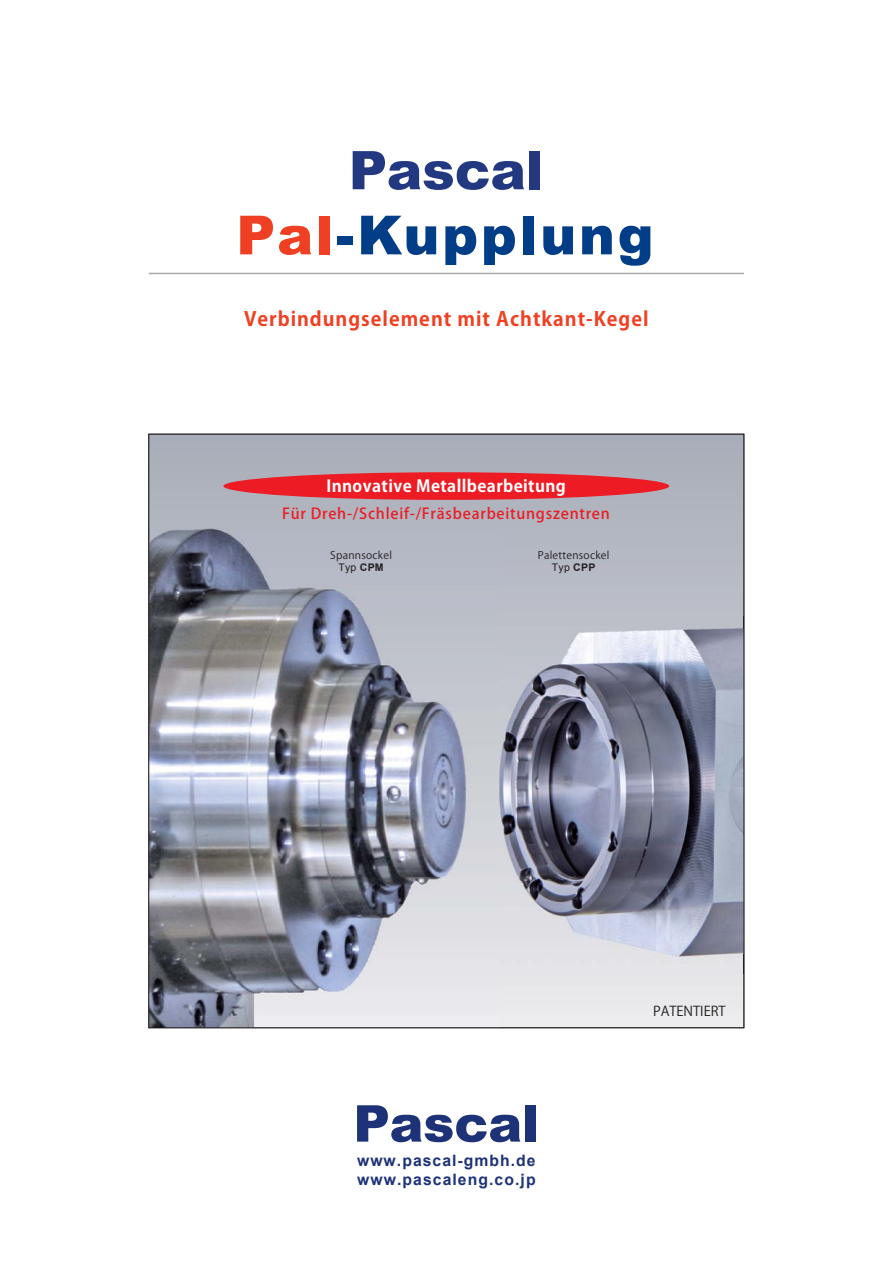
<style>
.page{position:relative;width:893px;height:1263px;background:#fff}
.page>*{position:absolute;margin:0;border:0;box-sizing:border-box;transform-origin:0 0}
.t1{font:900 54px "Arial";letter-spacing:.05em;color:#023e88}
.t2{font:19.5px "Koz Go Pro Bold 90 msp RKSJ H";letter-spacing:.05em;color:#ef4023}
.t3{font:16.5px "Koz Go Pro Bold 90 msp RKSJ H";letter-spacing:.025em;color:#fff}
.t4{font:700 15.75px/19.5px "Arial";letter-spacing:.07em;color:#1e3277}
.t5{font:15px "Koz Go Pro Medium 90 msp RKSJ H";letter-spacing:.05em;color:#ed1c24}
.t6{font:13.5px "Koz Go Pro Regular 90 msp RKSJ H";color:#231f20}
.t7{font:10.5px "Koz Go Pro Regular 90 msp RKSJ H";letter-spacing:.025em;color:#231f20}
.t8{font:10.5px "Arial";letter-spacing:.025em;color:#231f20}
.s1{color:#ef4023}
.s2{font-weight:700}
</style>
<div class="page">
<svg style="left:357px;top:1105px;width:163px;height:37px"></svg>
<div style="left:525px;top:1105px;width:11px;height:37px;background:#1e3277"></div>
<svg style="left:150px;top:436px;width:592px;height:590px;background:#b9bcc6"></svg>
<hr style="left:149px;top:273px;width:595px;height:1px;background:#a7a9ac">
<div style="left:223px;top:472px;width:446px;height:28px;background:#ed1c24;border-radius:50%"></div>
<img style="left:150px;top:528px;width:348px;height:498px">
<img style="left:499px;top:616px;width:243px;height:358px">
<svg style="left:353px;top:151px;width:171px;height:39px"></svg>
<div style="left:529px;top:151px;width:11px;height:38px;background:#223982"></div>
<h1 class="t1" style="left:236px;top:195px;width:419px"><span class="s1">Pal</span>-Kupplung</h1>
<h2 class="t2" style="left:244px;top:311px;width:406px">Verbindungselement mit Achtkant-Kegel</h2>
<p class="t3" style="left:326px;top:480px;width:241px">Innovative Metallbearbeitung</p>
<p class="t5" style="left:282px;top:508px;width:329px">Für Dreh-/Schleif-/Fräsbearbeitungszentren</p>
<p class="t7" style="left:330px;top:551px;width:63px">Spannsockel</p>
<p class="t8" style="left:338px;top:562px;width:47px">Typ <span class="s2">CPM</span></p>
<p class="t7" style="left:538px;top:551px;width:73px">Palettensockel</p>
<p class="t8" style="left:552px;top:562px;width:45px">Typ <span class="s2">CPP</span></p>
<p class="t4" style="left:357px;top:1150px;width:180px">www.pascal-gmbh.de www.pascaleng.co.jp</p>
<p class="t6" style="left:653px;top:1006px;width:74px">PATENTIERT</p>
</div>
